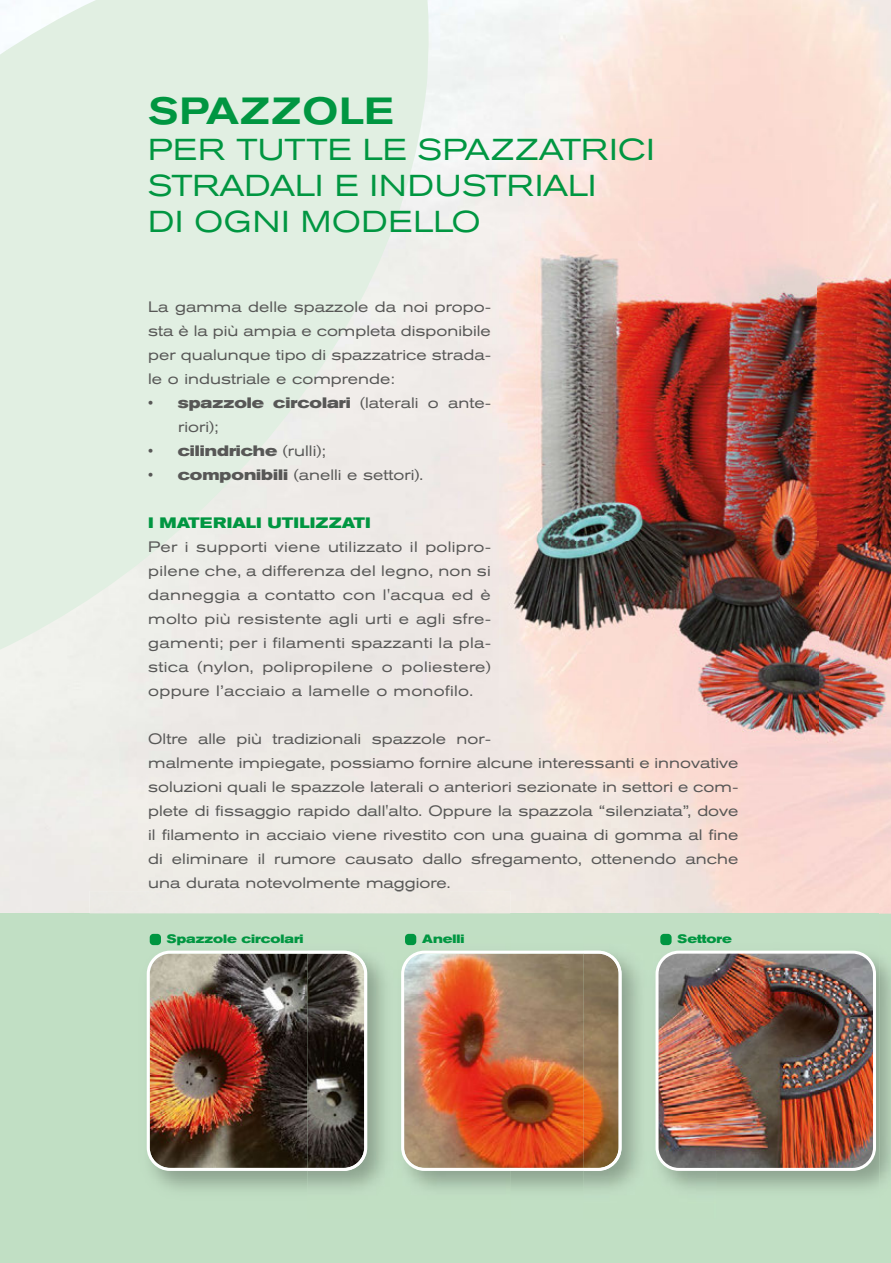
<style>
.page{position:relative;width:891px;height:1263px;background:#fff}
.page>*{position:absolute;margin:0;border:0;box-sizing:border-box;transform-origin:0 0}
.t1{font:500 expanded 37.5px "Akzidenz Grotesk BE";letter-spacing:.02em;color:#009641}
.t2{font:expanded 30px/36px "Akzidenz Grotesk BE";letter-spacing:.02em;color:#009641}
.t3{font:expanded 15px/24px "Akzidenz Grotesk BE";color:#575756;text-align:justify}
.t4{font:700 expanded 15px "Akzidenz Grotesk BE";color:#575756}
.t5{font:700 expanded 15px "Akzidenz Grotesk BE";color:#009641}
.t6{font:700 expanded 12px "Akzidenz Grotesk BE";color:#009641}
.s1{font-weight:700}
.s2{font-weight:400}
</style>
<div class="page">
<div style="left:149px;top:878px;width:300px;height:13px;background:#edeae5"></div>
<svg style="left:0;top:0;width:429px;height:707px;background:#e5ede4"></svg>
<div style="left:0;top:914px;width:890px;height:349px;background:#c1dfc4"></div>
<img style="left:499px;top:242px;width:391px;height:500px">
<img style="left:90px;top:891px;width:420px;height:299px">
<img style="left:147px;top:951px;width:160px;height:220px">
<img style="left:510px;top:950px;width:73px;height:240px">
<img style="left:307px;top:936px;width:203px;height:254px">
<img style="left:307px;top:951px;width:60px;height:220px">
<img style="left:401px;top:951px;width:182px;height:220px">
<svg style="left:879px;top:908px;width:11px;height:6px"></svg>
<img style="left:660px;top:933px;width:230px;height:257px">
<img style="left:583px;top:936px;width:132px;height:254px">
<img style="left:583px;top:951px;width:38px;height:220px">
<img style="left:656px;top:952px;width:218px;height:217px">
<div style="left:655px;top:951px;width:220px;height:220px;border:3px solid #fff;border-radius:22px"></div>
<div style="left:150px;top:934px;width:11px;height:11px;background:#009641;border-radius:4px"></div>
<div style="left:405px;top:934px;width:11px;height:11px;background:#009641;border-radius:4px"></div>
<div style="left:660px;top:934px;width:11px;height:11px;background:#009641;border-radius:4px"></div>
<h1 class="t1" style="left:148px;top:89px;width:247px">SPAZZOLE</h1>
<h2 class="t2" style="left:148px;top:132px;width:507px">PER TUTTE LE SPAZZATRICI<br>STRADALI E INDUSTRIALI<br>DI OGNI MODELLO</h2>
<p class="t3" style="left:148px;top:295px;width:344px">La gamma delle spazzole da noi propo&shy;sta è la più ampia e completa disponibile per qualunque tipo di spazzatrice strada&shy;le o industriale e comprende:</p>
<p class="t3" style="left:178px;top:391px;width:314px;text-indent:-30px">• <span class="s1">spazzole circolari</span> (laterali o ante&shy;riori);</p>
<p class="t4" style="left:148px;top:442px;width:179px"><span class="s2">•</span> cilindriche <span class="s2">(rulli);</span></p>
<p class="t3" style="left:148px;top:463px;width:276px">• <span class="s1">componibili</span> (anelli e settori).</p>
<p class="t5" style="left:148px;top:514px;width:224px">I MATERIALI UTILIZZATI</p>
<p class="t3" style="left:148px;top:535px;width:344px">Per i supporti viene utilizzato il polipro&shy;pilene che, a differenza del legno, non si danneggia a contatto con l'acqua ed è molto più resistente agli urti e agli sfre&shy;gamenti; per i filamenti spazzanti la pla&shy;stica (nylon, polipropilene o poliestere) oppure l’acciaio a lamelle o monofilo.</p>
<p class="t3" style="left:148px;top:727px;width:591px;text-align:left">Oltre alle più tradizionali spazzole nor-<br>malmente impiegate, possiamo fornire alcune interessanti e innovative soluzioni quali le spazzole laterali o anteriori sezionate in settori e com&shy;plete di fissaggio rapido dall'alto. Oppure la spazzola “silenziata”, dove il filamento in acciaio viene rivestito con una guaina di gomma al fine di eliminare il rumore causato dallo sfregamento, ottenendo anche una durata notevolmente maggiore.</p>
<p class="t6" style="left:167px;top:932px;width:138px">Spazzole circolari</p>
<p class="t6" style="left:422px;top:932px;width:44px">Anelli</p>
<p class="t6" style="left:677px;top:932px;width:56px">Settore</p>
</div>
